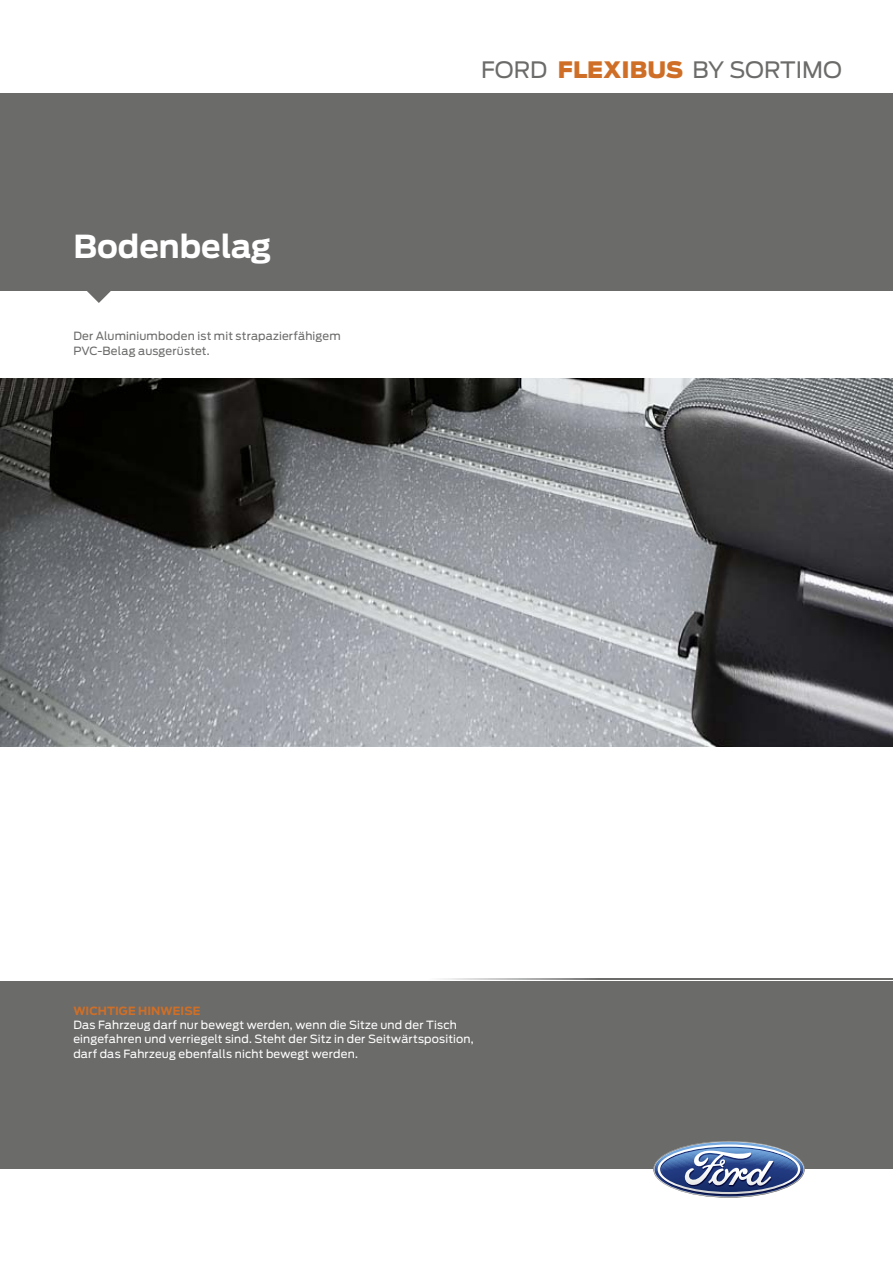
<style>
.page{position:relative;width:893px;height:1263px;background:#fff}
.page>*{position:absolute;margin:0;border:0;box-sizing:border-box;transform-origin:0 0}
.t1{font:700 31.5px "Ford Antenna";color:#fff}
.t2{font:22.5px "Ford Antenna";color:#6b6b6a}
.t3{font:11.25px/14.2px "Ford Antenna";letter-spacing:.015em;color:#fff}
.t4{font:11.25px/14.2px "Ford Antenna";letter-spacing:.015em;color:#6b6b6a}
.t5{font:700 11.25px "Ford Antenna";letter-spacing:.005em;color:#cf6f27}
.s1{font-weight:900;color:#cf6f27}
</style>
<div class="page">
<div style="left:0;top:94px;width:893px;height:1075px;background:#6b6b6a"></div>
<div style="left:0;top:291px;width:893px;height:690px;background:#fff"></div>
<svg style="left:441px;top:978px;width:451px;height:2px"></svg>
<img style="left:0;top:378px;width:893px;height:368px">
<svg style="left:653px;top:1141px;width:152px;height:57px"></svg>
<svg style="left:87px;top:291px;width:24px;height:12px"></svg>
<h1 class="t1" style="left:73px;top:218px;width:200px">Bodenbelag</h1>
<p class="t4" style="left:73px;top:328px;width:269px">Der Aluminiumboden ist mit strapazierfähigem<br>PVC-Belag ausgerüstet.</p>
<h2 class="t2" style="left:481px;top:51px;width:362px">FORD <span class="s1">FLEXIBUS</span> BY SORTIMO</h2>
<p class="t5" style="left:73px;top:1000px;width:129px">WICHTIGE HINWEISE</p>
<p class="t3" style="left:73px;top:1016px;width:402px">Das Fahrzeug darf nur bewegt werden, wenn die Sitze und der Tisch eingefahren und verriegelt sind. Steht der Sitz in der Seitwärtsposition, darf das Fahrzeug ebenfalls nicht bewegt werden.</p>
</div>
